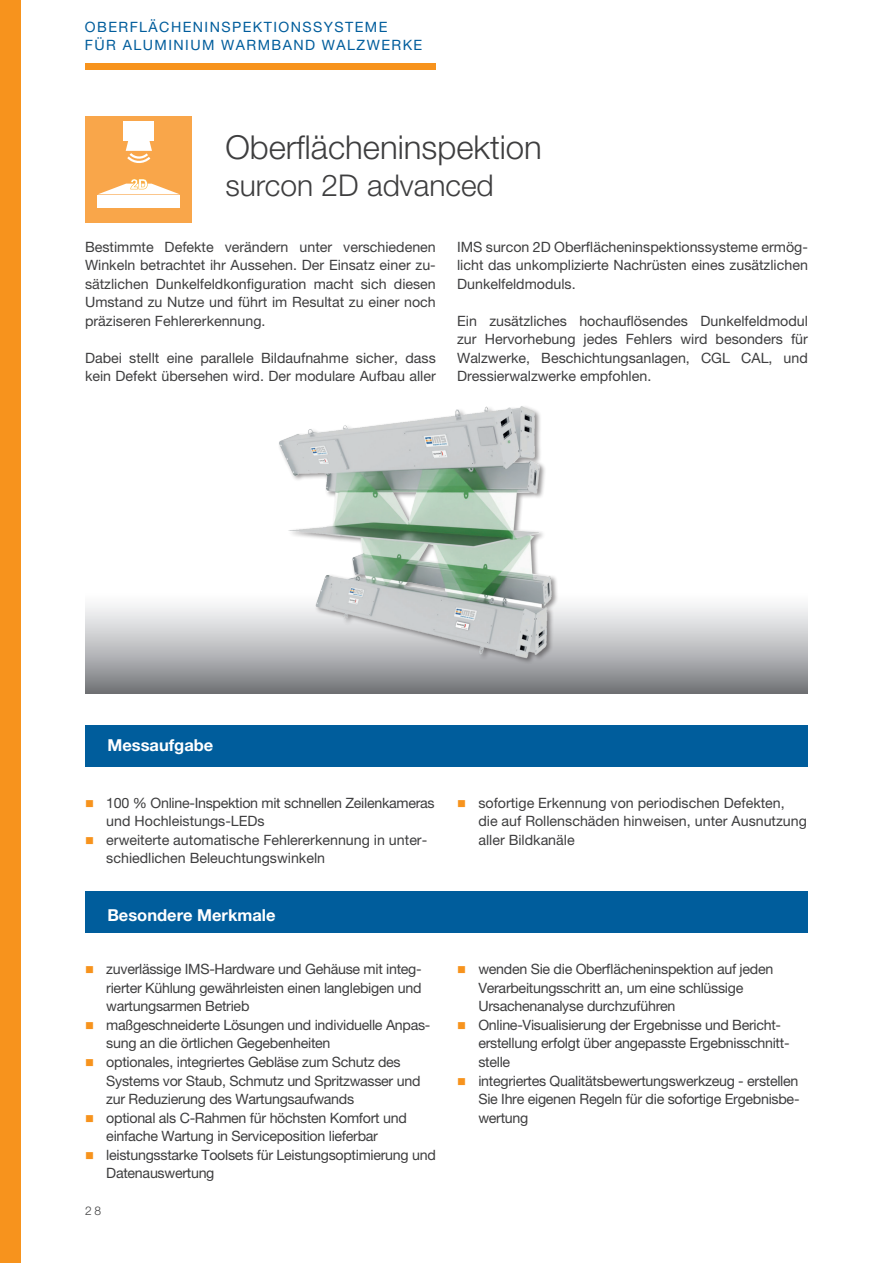
<style>
.page{position:relative;width:893px;height:1263px;background:#fff}
.page>*{position:absolute;margin:0;border:0;box-sizing:border-box;transform-origin:0 0}
.t1{font:300 33px "Helvetica Neue LT Pro";color:#3e3e3f}
.t2{font:300 30px "Helvetica Neue LT Pro";color:#3e3e3f}
.t3{font:700 16.5px "Helvetica Neue LT Pro";color:#fff}
.t4{font:14.25px/18.5px "Helvetica Neue LT Pro";letter-spacing:-.02em;color:#3e3e3f;text-align:justify}
.t5{font:14.25px/18.6px "Helvetica Neue LT Pro";color:#3e3e3f}
.t6{font:14.25px/18px "Helvetica Neue LT Pro";letter-spacing:.1em;color:#005d9c}
.t7{font:300 12px "Helvetica Neue LT Pro";color:#3e3e3f}
</style>
<div class="page">
<div style="left:85px;top:64px;width:351px;height:6px;background:#f7931d"></div>
<div style="left:0;top:0;width:21px;height:1263px;background:#f7931d"></div>
<div style="left:85px;top:725px;width:723px;height:41px;background:#005d9c"></div>
<div style="left:85px;top:892px;width:723px;height:41px;background:#005d9c"></div>
<img style="left:238px;top:406px;width:391px;height:284px">
<div style="left:86px;top:116px;width:106px;height:106px;background:#f9a64a"></div>
<div style="left:98px;top:195px;width:82px;height:13px;background:#fff"></div>
<svg style="left:99px;top:179px;width:80px;height:15px"></svg>
<div style="left:124px;top:121px;width:30px;height:20px;background:#fff"></div>
<svg style="left:125px;top:141px;width:27px;height:22px"></svg>
<p class="t6" style="left:85px;top:18px;width:339px">OBERFLÄCHENINSPEKTIONSSYSTEME<br>FÜR ALUMINIUM WARMBAND WALZWERKE</p>
<h1 class="t1" style="left:225px;top:127px;width:318px">Oberflächeninspektion</h1>
<h2 class="t2" style="left:225px;top:167px;width:270px">surcon 2D advanced</h2>
<p class="t4" style="left:85px;top:237px;width:352px">Bestimmte Defekte verändern unter verschiedenen Winkeln betrachtet ihr Aussehen. Der Einsatz einer zu&shy;sätzlichen Dunkelfeldkonfiguration macht sich diesen Umstand zu Nutze und führt im Resultat zu einer noch präziseren Fehlererkennung.</p>
<p class="t5" style="left:85px;top:348px;width:352px">Dabei stellt eine parallele Bildaufnahme sicher, dass kein Defekt übersehen wird. Der modulare Aufbau aller</p>
<p class="t4" style="left:457px;top:237px;width:352px">IMS surcon 2D Oberflächeninspektionssysteme ermög&shy;licht das unkomplizierte Nachrüsten eines zusätzlichen Dunkelfeldmoduls.</p>
<p class="t4" style="left:457px;top:311px;width:352px">Ein zusätzliches hochauflösendes Dunkelfeldmodul zur Hervorhebung jedes Fehlers wird besonders für Walzwerke, Beschichtungsanlagen, CGL CAL, und Dressierwalzwerke empfohlen.</p>
<p class="t3" style="left:107px;top:735px;width:108px">Messaufgabe</p>
<p class="t5" style="left:106px;top:793px;width:330px">100 % Online-Inspektion mit schnellen Zeilenkameras und Hochleistungs-LEDs<br>erweiterte automatische Fehlererkennung in unter&shy;schiedlichen Beleuchtungswinkeln</p>
<p class="t5" style="left:478px;top:793px;width:330px">sofortige Erkennung von periodischen Defekten, die auf Rollenschäden hinweisen, unter Ausnutzung aller Bildkanäle</p>
<p class="t3" style="left:107px;top:904px;width:170px">Besondere Merkmale</p>
<p class="t4" style="left:106px;top:960px;width:331px;text-align:left">zuverlässige IMS-Hardware und Gehäuse mit integ&shy;rierter Kühlung gewährleisten einen langlebigen und wartungsarmen Betrieb<br>maßgeschneiderte Lösungen und individuelle Anpas&shy;sung an die örtlichen Gegebenheiten<br>optionales, integriertes Gebläse zum Schutz des Systems vor Staub, Schmutz und Spritzwasser und zur Reduzierung des Wartungsaufwands<br>optional als C-Rahmen für höchsten Komfort und einfache Wartung in Serviceposition lieferbar leistungsstarke Toolsets für Leistungsoptimierung und Datenauswertung</p>
<p class="t4" style="left:478px;top:960px;width:323px;text-align:left">wenden Sie die Oberflächeninspektion auf jeden Verarbeitungsschritt an, um eine schlüssige Ursachenanalyse durchzuführen Online-Visualisierung der Ergebnisse und Bericht&shy;erstellung erfolgt über angepasste Ergebnisschnitt&shy;stelle<br>integriertes Qualitätsbewertungswerkzeug - erstellen Sie Ihre eigenen Regeln für die sofortige Ergebnisbe&shy;wertung</p>
<p class="t7" style="left:85px;top:1203px;width:17px">28</p>
</div>
